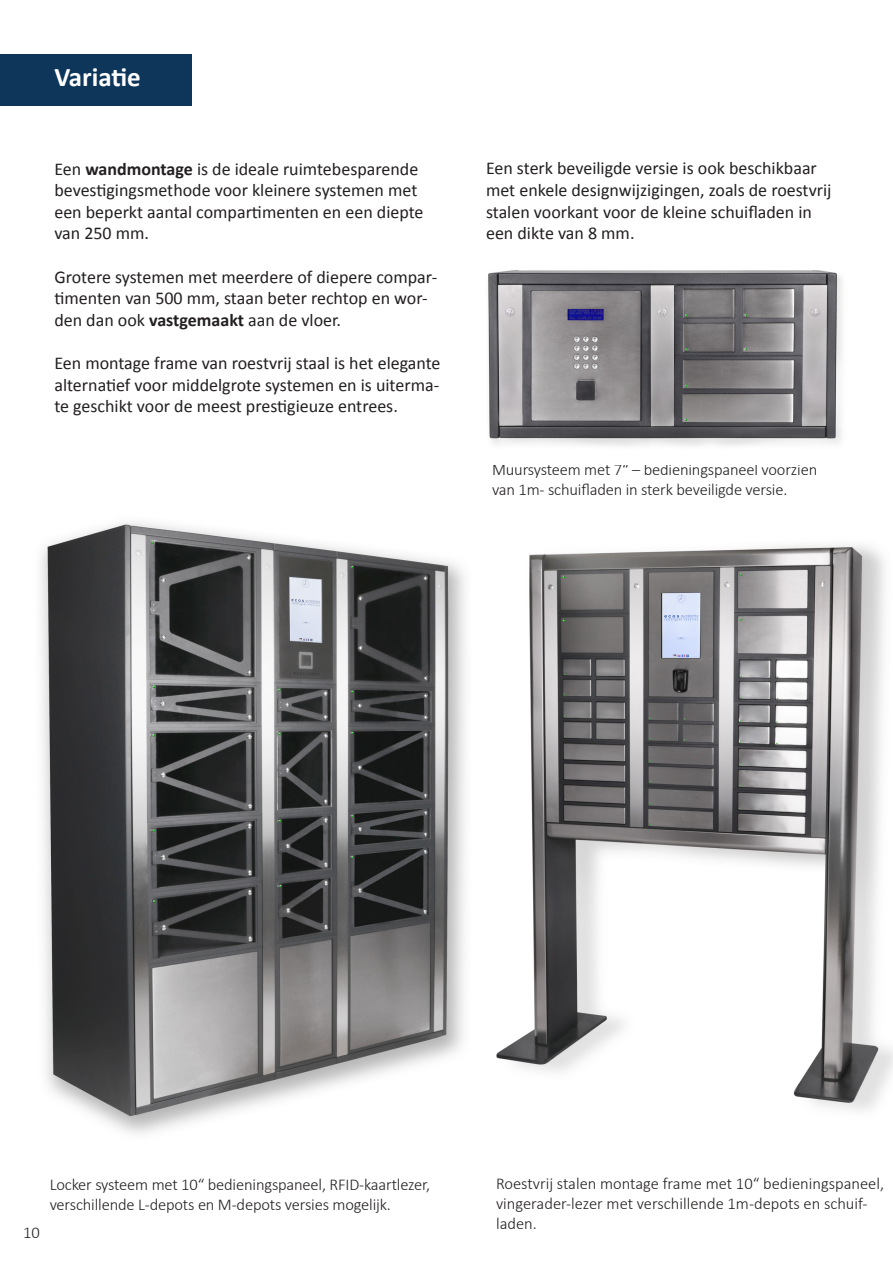
<style>
.page{position:relative;width:893px;height:1263px;background:#fff}
.page>*{position:absolute;margin:0;border:0;box-sizing:border-box;transform-origin:0 0}
.t1{font:700 27px "Calibri";color:#fff}
.t2{font:18px/21.6px "Calibri";color:#231f20}
.t3{font:300 16.5px/19.8px "Calibri";letter-spacing:-.01em;color:#231f20}
.s1{font-weight:700}
</style>
<div class="page">
<div style="left:0;top:54px;width:191px;height:51px;background:#0d365a"></div>
<img style="left:41px;top:522px;width:424px;height:612px">
<img style="left:496px;top:544px;width:397px;height:567px">
<img style="left:488px;top:271px;width:354px;height:175px">
<p class="t1" style="left:54px;top:58px;width:88px">Variatie</p>
<p class="t2" style="left:54px;top:157px;width:371px">Een <span class="s1">wandmontage</span> is de ideale ruimtebesparende bevestigingsmethode voor kleinere systemen met een beperkt aantal compartimenten en een diepte van 250 mm.</p>
<p class="t2" style="left:54px;top:265px;width:384px">Grotere systemen met meerdere of diepere compar&shy;timenten van 500 mm, staan beter rechtop en wor&shy;den dan ook <span class="s1">vastgemaakt</span> aan de vloer.</p>
<p class="t2" style="left:54px;top:351px;width:388px;text-align:justify">Een montage frame van roestvrij staal is het elegante alternatief voor middelgrote systemen en is uiterma&shy;te geschikt voor de meest prestigieuze entrees.</p>
<p class="t2" style="left:486px;top:157px;width:347px">Een sterk beveiligde versie is ook beschikbaar met enkele designwijzigingen, zoals de roestvrij stalen voorkant voor de kleine schuifladen in een dikte van 8 mm.</p>
<p class="t3" style="left:492px;top:460px;width:327px">Muursysteem met 7“ – bedieningspaneel voorzien van 1m- schuifladen in sterk beveiligde versie.</p>
<p class="t3" style="left:23px;top:1222px;width:18px">10</p>
<p class="t3" style="left:50px;top:1174px;width:382px">Locker systeem met 10“ bedieningspaneel, RFID-kaartlezer, verschillende L-depots en M-depots versies mogelijk.</p>
<p class="t3" style="left:496px;top:1174px;width:390px">Roestvrij stalen montage frame met 10“ bedieningspaneel, vingerader-lezer met verschillende 1m-depots en schuif&shy;laden.</p>
</div>
